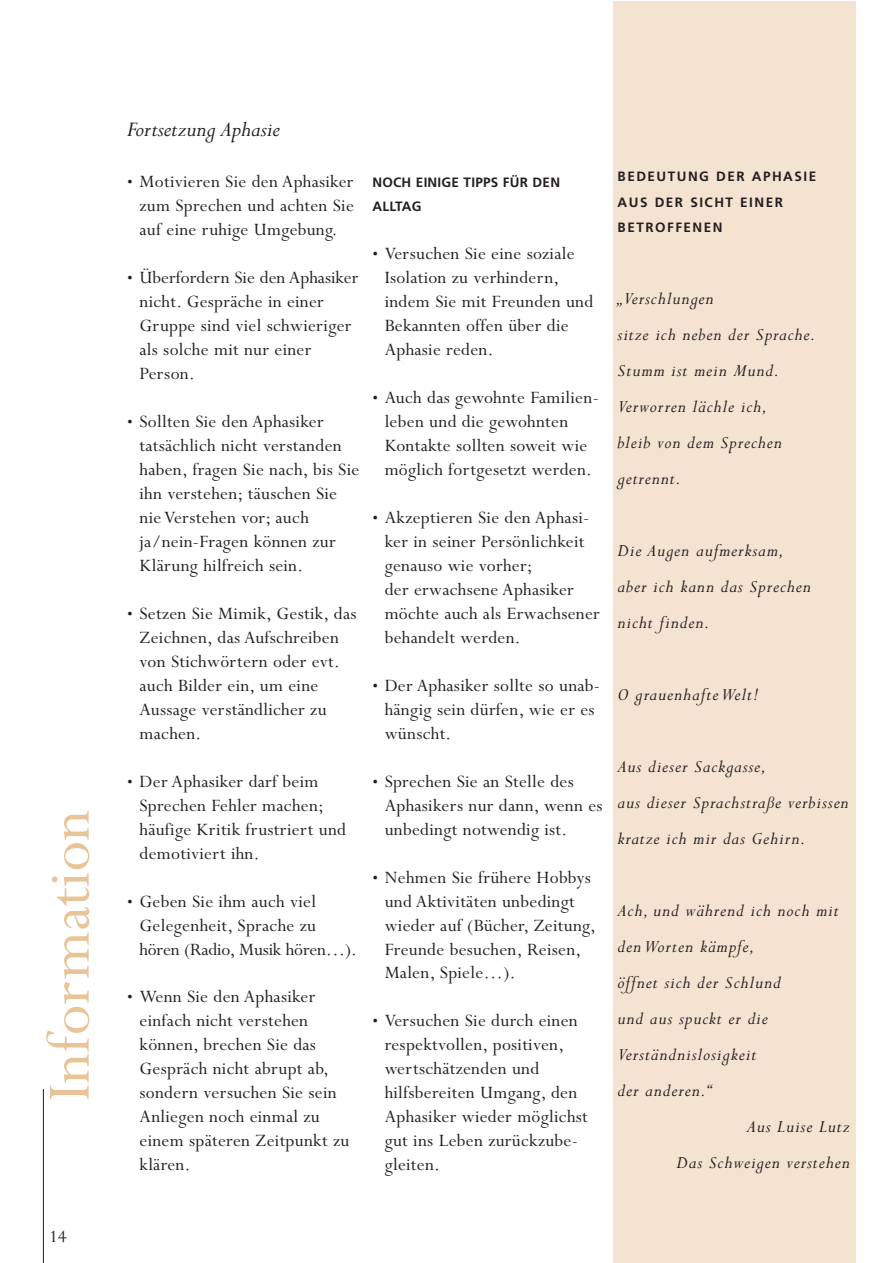
<style>
.page{position:relative;width:893px;height:1263px;background:#fff}
.page>*{position:absolute;margin:0;border:0;box-sizing:border-box;transform-origin:0 0}
.t1{font:67.5px "Perpetua";color:#e9c499}
.t2{font:italic 24px "Perpetua";color:#231f20}
.t3{font:19.5px/24px "Perpetua";letter-spacing:.015em;color:#231f20}
.t4{font:italic 19.5px/36px "Perpetua";letter-spacing:.045em;color:#231f20}
.t5{font:700 13.5px/25.5px "Frutiger";letter-spacing:.11em;color:#231f20}
.t6{font:700 13.5px/24px "Frutiger";letter-spacing:.015em;color:#231f20}
.s1{font-size:16.5px}
</style>
<div class="page">
<div style="left:613px;top:1px;width:242px;height:1262px;background:#f4e3d0"></div>
<hr style="left:43px;top:1089px;width:1px;height:174px;background:#231f20">
<h1 class="t1" style="left:46px;top:1101px;width:293px;rotate:-90deg">Information</h1>
<p class="t3" style="left:49px;top:1227px;width:19px">14</p>
<p class="t2" style="left:127px;top:121px;width:154px">Fortsetzung Aphasie</p>
<p class="t3" style="left:140px;top:172px;width:216px;text-align:justify;text-indent:-12px"><span class="s1">•</span> Motivieren Sie den Aphasiker zum Sprechen und achten Sie auf eine ruhige Umgebung.</p>
<p class="t3" style="left:140px;top:268px;width:220px;text-indent:-12px"><span class="s1">•</span> Überfordern Sie den Aphasiker nicht. Gespräche in einer<br>Gruppe sind viel schwieriger als solche mit nur einer<br>Person.</p>
<p class="t3" style="left:140px;top:411px;width:221px;text-indent:-12px"><span class="s1">•</span> Sollten Sie den Aphasiker tatsächlich nicht verstanden haben, fragen Sie nach, bis Sie ihn verstehen; täuschen Sie nie Verstehen vor; auch ja/nein-Fragen können zur<br>Klärung hilfreich sein.</p>
<p class="t3" style="left:140px;top:603px;width:218px;text-indent:-12px"><span class="s1">•</span> Setzen Sie Mimik, Gestik, das<br>Zeichnen, das Aufschreiben von Stichwörtern oder evt. auch Bilder ein, um eine<br>Aussage verständlicher zu machen.</p>
<p class="t3" style="left:140px;top:771px;width:208px;text-indent:-12px"><span class="s1">•</span> Der Aphasiker darf beim<br>Sprechen Fehler machen; häufige Kritik frustriert und demotiviert ihn.</p>
<p class="t3" style="left:140px;top:891px;width:219px;text-indent:-12px"><span class="s1">•</span> Geben Sie ihm auch viel<br>Gelegenheit, Sprache zu hören (Radio, Musik hören…).</p>
<p class="t3" style="left:140px;top:987px;width:211px;text-indent:-12px"><span class="s1">•</span> Wenn Sie den Aphasiker einfach nicht verstehen können, brechen Sie das<br>Gespräch nicht abrupt ab, sondern versuchen Sie sein<br>Anliegen noch einmal zu einem späteren Zeitpunkt zu klären.</p>
<p class="t6" style="left:372px;top:171px;width:189px">NOCH EINIGE TIPPS FÜR DEN<br>ALLTAG</p>
<p class="t3" style="left:385px;top:244px;width:210px;text-indent:-12px"><span class="s1">•</span> Versuchen Sie eine soziale<br>Isolation zu verhindern, indem Sie mit Freunden und<br>Bekannten offen über die<br>Aphasie reden.</p>
<p class="t3" style="left:385px;top:387px;width:216px;text-indent:-12px"><span class="s1">•</span> Auch das gewohnte Familien&shy;leben und die gewohnten<br>Kontakte sollten soweit wie möglich fortgesetzt werden.</p>
<p class="t3" style="left:385px;top:507px;width:217px;text-indent:-12px"><span class="s1">•</span> Akzeptieren Sie den Aphasi&shy;ker in seiner Persönlichkeit genauso wie vorher;<br>der erwachsene Aphasiker möchte auch als Erwachsener behandelt werden.</p>
<p class="t3" style="left:385px;top:675px;width:217px;text-indent:-12px"><span class="s1">•</span> Der Aphasiker sollte so unab&shy;hängig sein dürfen, wie er es wünscht.</p>
<p class="t3" style="left:385px;top:771px;width:220px;text-indent:-12px"><span class="s1">•</span> Sprechen Sie an Stelle des<br>Aphasikers nur dann, wenn es unbedingt notwendig ist.</p>
<p class="t3" style="left:385px;top:867px;width:213px;text-indent:-12px"><span class="s1">•</span> Nehmen Sie frühere Hobbys und Aktivitäten unbedingt wieder auf (Bücher, Zeitung,<br>Freunde besuchen, Reisen,<br>Malen, Spiele…).</p>
<p class="t3" style="left:385px;top:1011px;width:205px;text-indent:-12px"><span class="s1">•</span> Versuchen Sie durch einen respektvollen, positiven, wertschätzenden und hilfsbereiten Umgang, den<br>Aphasiker wieder möglichst gut ins Leben zurückzube&shy;gleiten.</p>
<p class="t5" style="left:617px;top:165px;width:200px">BEDEUTUNG DER APHASIE<br>AUS DER SICHT EINER<br>BETROFFENEN</p>
<p class="t4" style="left:617px;top:283px;width:199px">„Verschlungen<br>sitze ich neben der Sprache.<br>Stumm ist mein Mund.<br>Verworren lächle ich,<br>bleib von dem Sprechen getrennt.</p>
<p class="t4" style="left:617px;top:535px;width:195px">Die Augen aufmerksam, aber ich kann das Sprechen nicht finden.</p>
<p class="t4" style="left:617px;top:679px;width:143px">O grauenhafte Welt!</p>
<p class="t4" style="left:617px;top:751px;width:233px">Aus dieser Sackgasse,<br>aus dieser Sprachstraße verbissen kratze ich mir das Gehirn.</p>
<p class="t4" style="left:617px;top:894px;width:223px">Ach, und während ich noch mit</p>
<p class="t4" style="left:617px;top:930px;width:139px">den Worten kämpfe,</p>
<p class="t4" style="left:617px;top:966px;width:165px">öffnet sich der Schlund</p>
<p class="t4" style="left:617px;top:1002px;width:152px">und aus spuckt er die</p>
<p class="t4" style="left:617px;top:1038px;width:140px">Verständnislosigkeit</p>
<p class="t4" style="left:617px;top:1074px;width:96px">der anderen.“</p>
<p class="t4" style="left:747px;top:1110px;width:105px">Aus Luise Lutz</p>
<p class="t4" style="left:676px;top:1146px;width:175px">Das Schweigen verstehen</p>
</div>
